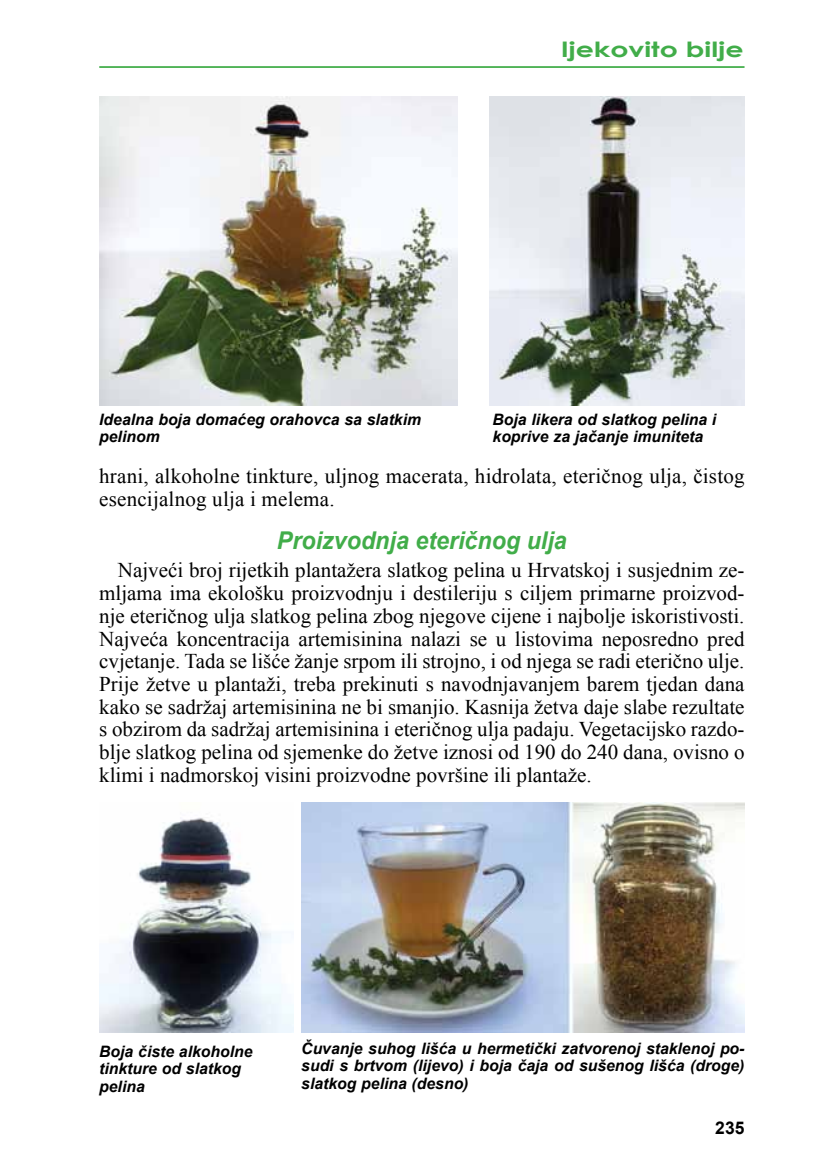
<style>
.page{position:relative;width:819px;height:1166px;background:#fff}
.page>*{position:absolute;margin:0;border:0;box-sizing:border-box;transform-origin:0 0}
.t1{font:italic 700 24.5px "Arial";color:#41ad49;scale:.95 1}
.t2{font:21px/22.8px "Times New Roman";letter-spacing:.01em;color:#000}
.t3{font:700 21px "Century Gothic";color:#41ad49;scale:1.35 1}
.t4{font:700 17.5px "Arial";color:#000}
.t5{font:italic 700 15.75px/17.3px "Arial";color:#000}
</style>
<div class="page">
<hr style="left:99px;top:66px;width:645px;height:2px;background:#41ad49">
<img style="left:99px;top:97px;width:358px;height:308px">
<img style="left:490px;top:97px;width:254px;height:308px">
<img style="left:301px;top:802px;width:443px;height:231px">
<img style="left:99px;top:817px;width:194px;height:216px">
<p class="t3" style="left:561px;top:34px;width:136px">ljekovito bilje</p>
<p class="t5" style="left:99px;top:411px;width:323px">Idealna boja domaćeg orahovca sa slatkim pelinom</p>
<p class="t5" style="left:492px;top:411px;width:225px">Boja likera od slatkog pelina i koprive za jačanje imuniteta</p>
<p class="t2" style="left:99px;top:464px;width:646px">hrani, alkoholne tinkture, uljnog macerata, hidrolata, eteričnog ulja, čistog esencijalnog ulja i melema.</p>
<p class="t1" style="left:277px;top:524px;width:306px">Proizvodnja eteričnog ulja</p>
<p class="t2" style="left:99px;top:558px;width:646px;text-align:justify;text-indent:19px">Najveći broj rijetkih plantažera slatkog pelina u Hrvatskoj i susjednim ze&shy;mljama ima ekološku proizvodnju i destileriju s ciljem primarne proizvod&shy;nje eteričnog ulja slatkog pelina zbog njegove cijene i najbolje iskoristivosti.<br>Najveća koncentracija artemisinina nalazi se u listovima neposredno pred cvjetanje. Tada se lišće žanje srpom ili strojno, i od njega se radi eterično ulje.<br>Prije žetve u plantaži, treba prekinuti s navodnjavanjem barem tjedan dana kako se sadržaj artemisinina ne bi smanjio. Kasnija žetva daje slabe rezultate s obzirom da sadržaj artemisinina i eteričnog ulja padaju. Vegetacijsko razdo&shy;blje slatkog pelina od sjemenke do žetve iznosi od 190 do 240 dana, ovisno o klimi i nadmorskoj visini proizvodne površine ili plantaže.</p>
<p class="t5" style="left:99px;top:1043px;width:155px">Boja čiste alkoholne tinkture od slatkog pelina</p>
<p class="t5" style="left:301px;top:1040px;width:445px;text-align:justify">Čuvanje suhog lišća u hermetički zatvorenoj staklenoj po&shy;sudi s brtvom (lijevo) i boja čaja od sušenog lišća (droge) slatkog pelina (desno)</p>
<p class="t4" style="left:715px;top:1116px;width:31px">235</p>
</div>
